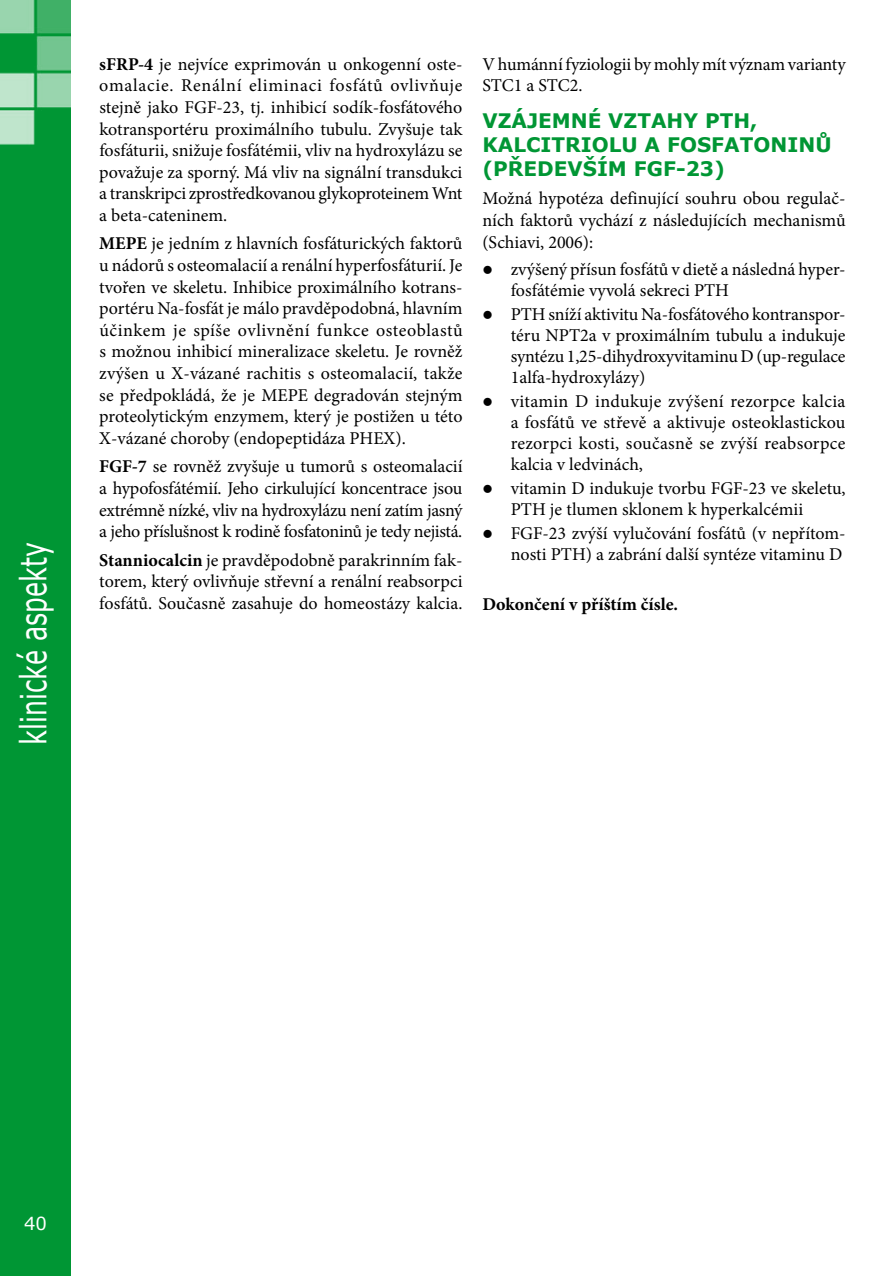
<style>
.page{position:relative;width:891px;height:1276px;background:#fff}
.page>*{position:absolute;margin:0;border:0;box-sizing:border-box;transform-origin:0 0}
.t1{font:36px "Verdana";color:#fff;scale:.7 1}
.t2{font:700 20px "Verdana";color:#009634}
.t3{font:18px/21.6px "Minion Pro";color:#000;text-align:justify}
.t4{font:700 18px "Minion Pro";color:#000}
.t5{font:18px "Verdana";color:#fff}
.s1{font-weight:700}
</style>
<div class="page">
<img style="left:0;top:0;width:71px;height:1276px">
<h1 class="t1" style="left:10px;top:745px;width:290px;rotate:-90deg">klinické aspekty</h1>
<p class="t3" style="left:99px;top:53px;width:365px"><span class="s1">sFRP-4</span> je nejvíce exprimován u onkogenní oste&shy;omalacie. Renální eliminaci fosfátů ovlivňuje stejně jako FGF-23, tj. inhibicí sodík-fosfátového kotransportéru proximálního tubulu. Zvyšuje tak fosfáturii, snižuje fosfátémii, vliv na hydroxylázu se považuje za sporný. Má vliv na signální transdukci a transkripci zprostředkovanou glykoproteinem Wnt a beta-cateninem.</p>
<p class="t3" style="left:99px;top:233px;width:364px"><span class="s1">MEPE</span> je jedním z hlavních fosfáturických faktorů u nádorů s osteomalacií a renální hyperfosfáturií. Je tvořen ve skeletu. Inhibice proximálního kotrans&shy;portéru Na-fosfát je málo pravděpodobná, hlavním účinkem je spíše ovlivnění funkce osteoblastů s možnou inhibicí mineralizace skeletu. Je rovněž zvýšen u X-vázané rachitis s osteomalacií, takže se předpokládá, že je MEPE degradován stejným proteolytickým enzymem, který je postižen u této X-vázané choroby (endopeptidáza PHEX).</p>
<p class="t3" style="left:99px;top:456px;width:364px"><span class="s1">FGF-7</span> se rovněž zvyšuje u tumorů s osteomalacií a hypofosfátémií. Jeho cirkulující koncentrace jsou extrémně nízké, vliv na hydroxylázu není zatím jasný a jeho příslušnost k rodině fosfatoninů je tedy nejistá.</p>
<p class="t3" style="left:99px;top:549px;width:364px"><span class="s1">Stanniocalcin</span> je pravděpodobně parakrinním fak&shy;torem, který ovlivňuje střevní a renální reabsorpci fosfátů. Současně zasahuje do homeostázy kalcia.</p>
<p class="t3" style="left:482px;top:53px;width:364px">V humánní fyziologii by mohly mít význam varianty<br>STC1 a STC2.</p>
<p class="t2" style="left:482px;top:108px;width:171px">VZÁJEM NÉ VZTAH</p>
<p class="t2" style="left:683px;top:108px;width:75px">Y PTH,</p>
<p class="t2" style="left:482px;top:132px;width:58px">KALCITRI</p>
<p class="t2" style="left:591px;top:132px;width:134px">OLU AFOSFAT</p>
<p class="t2" style="left:753px;top:132px;width:80px">ONINŮ</p>
<p class="t2" style="left:482px;top:156px;width:244px">(PŘEDEVŠÍM FGF-23)</p>
<p class="t3" style="left:482px;top:188px;width:364px">Možná hypotéza definující souhru obou regulač&shy;ních faktorů vychází z následujících mechanismů (Schiavi, 2006):</p>
<p class="t3" style="left:510px;top:259px;width:336px;line-height:21px;text-indent:-28px">● zvýšený přísun fosfátů v dietě a následná hyper&shy;fosfátémie vyvolá sekreci PTH</p>
<p class="t3" style="left:510px;top:304px;width:336px;line-height:21px;text-indent:-28px">● PTH sníží aktivitu Na-fosfátového kontranspor&shy;téru NPT2a v proximálním tubulu a indukuje syntézu 1,25-dihydroxyvitaminuD (up-regulace 1alfa-hydroxylázy)</p>
<p class="t3" style="left:510px;top:391px;width:336px;line-height:21px;text-indent:-28px">● vitamin D indukuje zvýšení rezorpce kalcia a fosfátů ve střevě a aktivuje osteoklastickou rezorpci kosti, současně se zvýší reabsorpce kalcia v ledvinách,</p>
<p class="t3" style="left:510px;top:478px;width:336px;line-height:21px;text-indent:-28px">● vitamin D indukuje tvorbu FGF-23 ve skeletu,<br>PTH je tlumen sklonem k hyperkalcémii</p>
<p class="t3" style="left:482px;top:522px;width:364px;line-height:21px;text-align:right">● FGF-23 zvýší vylučování fosfátů (v nepřítom&shy;nosti PTH) a zabrání další syntéze vitaminu D</p>
<p class="t4" style="left:482px;top:591px;width:197px">Dokončení v příštím čísle.</p>
<p class="t5" style="left:24px;top:1211px;width:24px">40</p>
</div>
